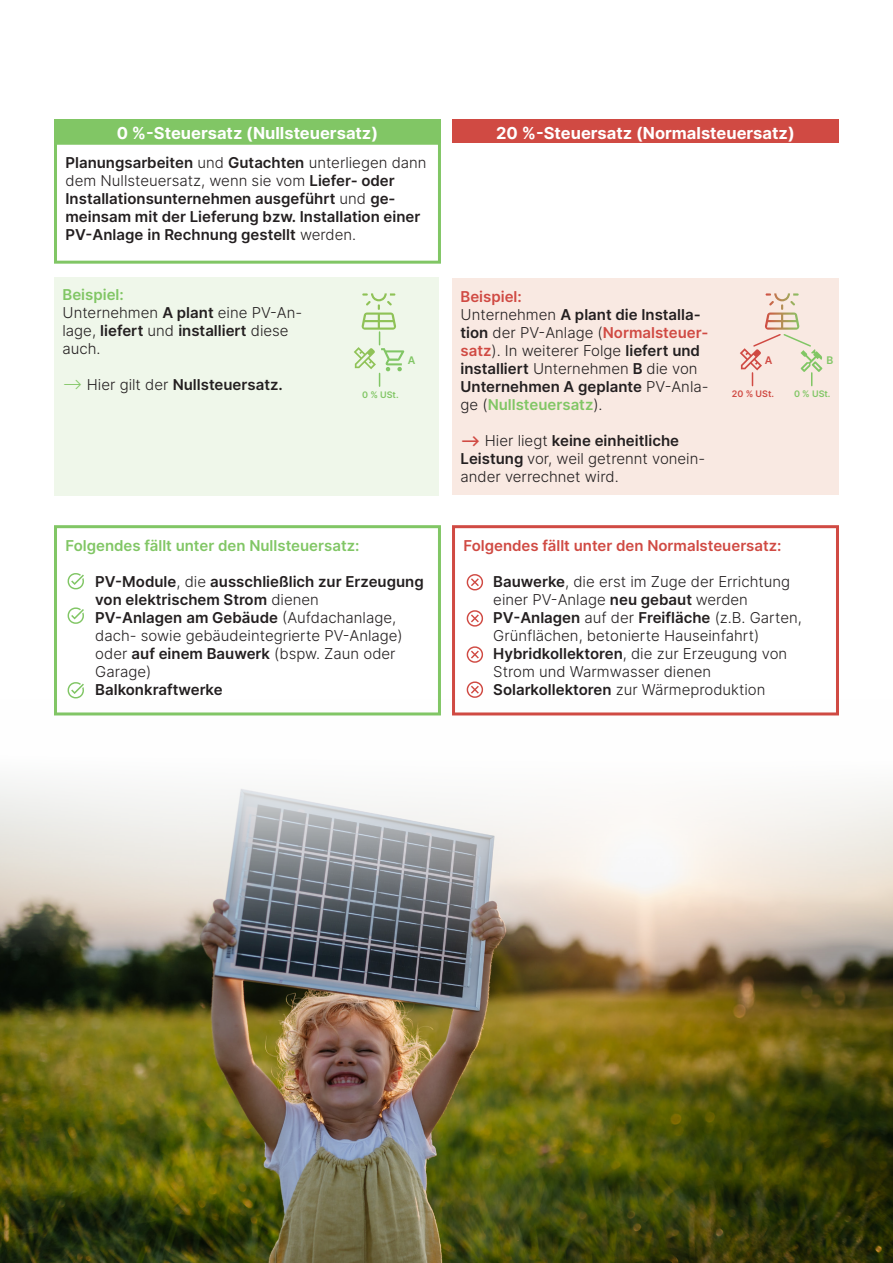
<style>
.page{position:relative;width:893px;height:1263px;background:#fff}
.page>*{position:absolute;margin:0;border:0;box-sizing:border-box;transform-origin:0 0}
.t1{font:700 16.5px "Inter";color:#fff}
.t2{font:300 15px/18px "Inter";color:#231f20}
.t3{font:600 15px/18px "Inter";color:#231f20}
.t4{font:600 15px "Inter";color:#d04a43}
.t5{font:600 15px "Inter";color:#81c665}
.t6{font:600 10.5px "Inter";color:#81c665}
.t7{font:600 10.5px "Inter";color:#d04a43}
.t8{font:600 9px "Inter";color:#81c665}
.t9{font:600 9px "Inter";color:#d04a43}
.s1{font-weight:300}
.s2{font-weight:600}
.s3{font-weight:300;color:#81c665}
.s4{font-weight:600;color:#d04a43}
.s5{font-weight:600;color:#81c665}
</style>
<div class="page">
<div style="left:54px;top:142px;width:387px;height:122px;border:3px solid #81c665"></div>
<div style="left:54px;top:525px;width:387px;height:190px;border:3px solid #81c665"></div>
<div style="left:452px;top:525px;width:387px;height:190px;border:3px solid #d04a43"></div>
<div style="left:54px;top:119px;width:387px;height:24px;background:#81c665"></div>
<div style="left:452px;top:119px;width:387px;height:24px;background:#d04a43"></div>
<div style="left:452px;top:279px;width:266px;height:216px;background:#f9e9e2"></div>
<div style="left:54px;top:277px;width:266px;height:218px;background:#eff7ea"></div>
<div style="left:320px;top:277px;width:118px;height:218px;background:#eff7ea"></div>
<div style="left:718px;top:279px;width:121px;height:216px;background:#f9e9e2"></div>
<svg style="left:740px;top:293px;width:82px;height:93px"></svg>
<svg style="left:354px;top:293px;width:50px;height:93px"></svg>
<svg style="left:68px;top:573px;width:16px;height:16px"></svg>
<svg style="left:467px;top:574px;width:16px;height:16px"></svg>
<svg style="left:68px;top:607px;width:16px;height:17px"></svg>
<svg style="left:68px;top:682px;width:16px;height:16px"></svg>
<svg style="left:467px;top:610px;width:16px;height:17px"></svg>
<svg style="left:467px;top:646px;width:16px;height:17px"></svg>
<svg style="left:467px;top:681px;width:16px;height:17px"></svg>
<img style="left:0;top:700px;width:893px;height:563px">
<p class="t1" style="left:117px;top:121px;width:263px">0 %-Steuersatz (Nullsteuersatz)</p>
<p class="t1" style="left:496px;top:121px;width:300px">20 %-Steuersatz (Normalsteuersatz)</p>
<p class="t3" style="left:66px;top:153px;width:363px">Planungsarbeiten <span class="s1">und</span> Gutachten <span class="s1">unterliegen dann dem Nullsteuersatz, wenn sie vom</span> Liefer- oder Installationsunternehmen ausgeführt <span class="s1">und</span> ge&shy;meinsam mit der Lieferung bzw. Installation einer PV-Anlage in Rechnung gestellt <span class="s1">werden.</span></p>
<p class="t5" style="left:63px;top:284px;width:63px">Beispiel:</p>
<p class="t2" style="left:63px;top:304px;width:241px">Unternehmen <span class="s2">A plant</span> eine PV-An&shy;lage, <span class="s2">liefert</span> und <span class="s2">installiert</span> diese auch.</p>
<p class="t3" style="left:63px;top:375px;width:222px"><span class="s3">--&gt;</span> <span class="s1">Hier gilt der</span> Nullsteuersatz.</p>
<p class="t6" style="left:408px;top:352px;width:9px">A</p>
<p class="t8" style="left:362px;top:388px;width:38px">0 % USt.</p>
<p class="t5" style="left:66px;top:535px;width:295px">Folgendes fällt unter den Nullsteuersatz:</p>
<p class="t3" style="left:95px;top:572px;width:330px">PV-Module<span class="s1">, die</span> ausschließlich zur Erzeugung von elektrischem Strom <span class="s1">dienen</span></p>
<p class="t2" style="left:95px;top:609px;width:309px"><span class="s2">PV-Anlagen am Gebäude</span> (Aufdachanlage, dach- sowie gebäudeintegrierte PV-Anlage) oder <span class="s2">auf einem Bauwerk</span> (bspw. Zaun oder Garage)</p>
<p class="t3" style="left:95px;top:680px;width:129px">Balkonkraftwerke</p>
<p class="t4" style="left:460px;top:285px;width:63px">Beispiel:</p>
<p class="t2" style="left:460px;top:305px;width:250px">Unternehmen <span class="s2">A plant die Installa&shy;tion</span> der PV-Anlage (<span class="s4">Normalsteuer&shy;satz</span>). In weiterer Folge <span class="s2">liefert und installiert</span> Unternehmen <span class="s2">B</span> die von<br><span class="s2">Unternehmen A geplante</span> PV-Anla&shy;ge (<span class="s5">Nullsteuersatz</span>).</p>
<p class="t2" style="left:460px;top:431px;width:246px"><span class="s4">--&gt;</span> Hier liegt <span class="s2">keine einheitliche<br>Leistung</span> vor, weil getrennt vonein&shy;ander verrechnet wird.</p>
<p class="t7" style="left:765px;top:353px;width:9px">A</p>
<p class="t6" style="left:826px;top:353px;width:8px">B</p>
<p class="t9" style="left:732px;top:387px;width:44px">20 % USt.</p>
<p class="t8" style="left:794px;top:387px;width:38px">0 % USt.</p>
<p class="t4" style="left:463px;top:535px;width:320px">Folgendes fällt unter den Normalsteuersatz:</p>
<p class="t2" style="left:493px;top:573px;width:298px"><span class="s2">Bauwerke</span>, die erst im Zuge der Errichtung</p>
<p class="t2" style="left:493px;top:591px;width:256px">einer PV-Anlage <span class="s2">neu gebaut</span> werden</p>
<p class="t2" style="left:493px;top:609px;width:310px"><span class="s2">PV-Anlagen</span> auf der <span class="s2">Freifläche</span> (z.B. Garten,<br>Grünflächen, betonierte Hauseinfahrt)</p>
<p class="t2" style="left:493px;top:645px;width:295px"><span class="s2">Hybridkollektoren</span>, die zur Erzeugung von<br>Strom und Warmwasser dienen</p>
<p class="t2" style="left:493px;top:681px;width:274px"><span class="s2">Solarkollektoren</span> zur Wärmeproduktion</p>
</div>
